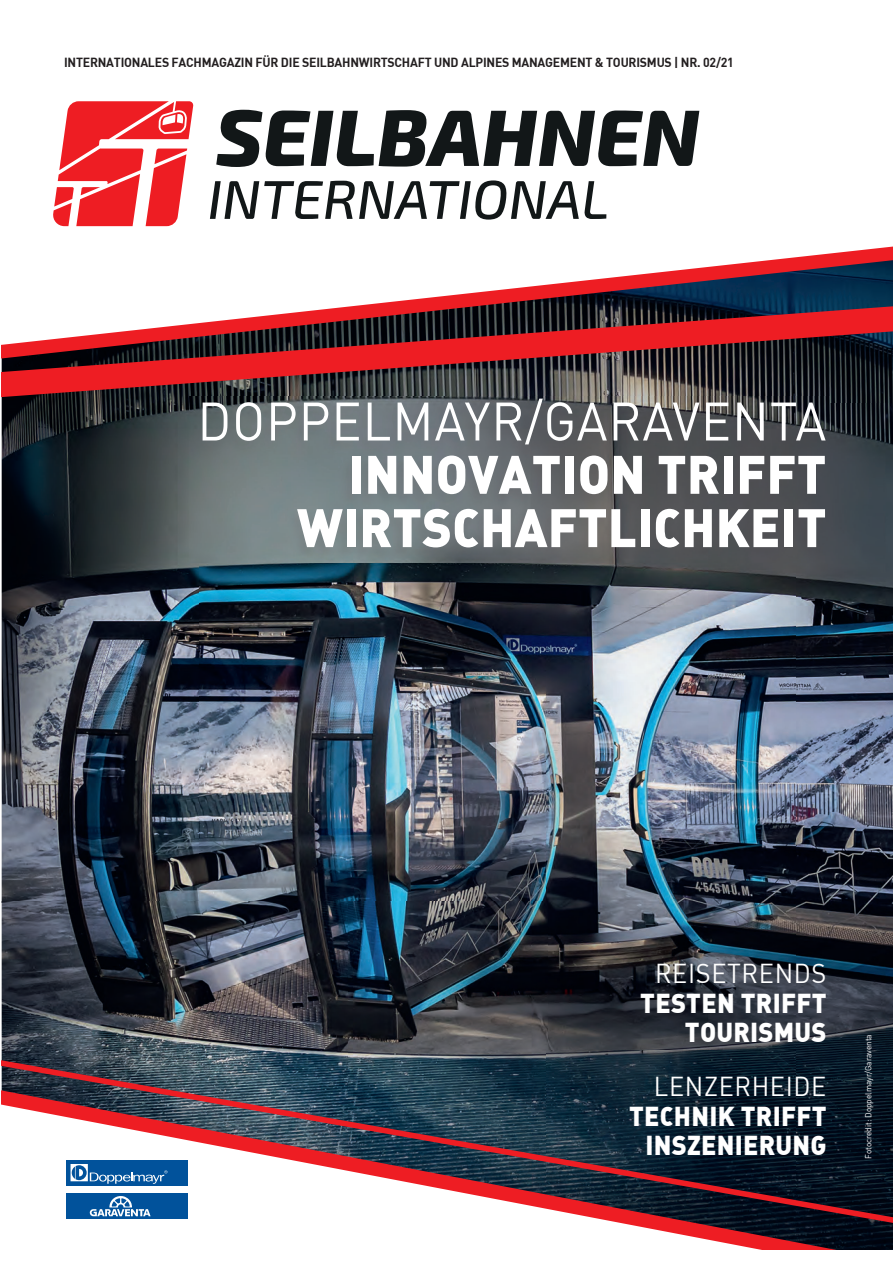
<style>
.page{position:relative;width:893px;height:1263px;background:#fff}
.page>*{position:absolute;margin:0;border:0;box-sizing:border-box;transform-origin:0 0}
.t1{font:53.25px/53.2px "DIN Black Alternate";letter-spacing:.005em;color:#fff;text-align:right;scale:.95 1}
.t2{font:53.25px "DIN";letter-spacing:.02em;color:#fff;scale:.95 1}
.t3{font:26.85px/29.5px "DIN Black Alternate";letter-spacing:.01em;color:#fff;text-align:right;scale:.94 1}
.t4{font:26.85px "DIN";letter-spacing:.025em;color:#fff;scale:.94 1}
.t5{font:12.9px "DIN Bold";letter-spacing:-.02em;color:#231f20;scale:.94 1}
.t6{font:8.7px "DIN";color:#fff;scale:.94 1}
</style>
<div class="page">
<img style="left:1px;top:399px;width:198px;height:503px">
<img style="left:795px;top:403px;width:98px;height:846px">
<img style="left:199px;top:563px;width:348px;height:339px">
<img style="left:547px;top:563px;width:248px;height:431px">
<img style="left:1px;top:902px;width:546px;height:92px">
<svg style="left:216px;top:110px;width:483px;height:57px"></svg>
<svg style="left:210px;top:180px;width:396px;height:40px"></svg>
<svg style="left:53px;top:101px;width:140px;height:125px"></svg>
<svg style="left:1px;top:361px;width:892px;height:38px;background:#633134"></svg>
<svg style="left:1px;top:246px;width:892px;height:115px"></svg>
<svg style="left:1px;top:994px;width:892px;height:231px;background:#2e323b"></svg>
<img style="left:189px;top:397px;width:640px;height:166px">
<svg style="left:1px;top:1016px;width:890px;height:233px"></svg>
<div style="left:66px;top:1193px;width:121px;height:26px;background:#01529b"></div>
<svg style="left:90px;top:1196px;width:61px;height:20px"></svg>
<div style="left:66px;top:1160px;width:121px;height:26px;background:#01529b"></div>
<svg style="left:71px;top:1164px;width:96px;height:20px"></svg>
<p class="t5" style="left:64px;top:54px;width:714px">INTERNATIONALES FACHMAGAZIN FÜR DIE SEILBAHNWIRTSCHAFT UND ALPINES MANAGEMENT &amp; TOURISMUS | NR. 02/21</p>
<h1 class="t2" style="left:197px;top:401px;width:663px">DOPPELMAYR/GARAVENTA</h1>
<h1 class="t1" style="left:297px;top:445px;width:559px">INNOVATION TRIFFT<br>WIRTSCHAFTLICHKEIT</h1>
<h2 class="t4" style="left:655px;top:963px;width:184px">REISETRENDS</h2>
<h2 class="t3" style="left:640px;top:987px;width:200px">TESTEN TRIFFT<br>TOURISMUS</h2>
<h2 class="t4" style="left:654px;top:1076px;width:185px">LENZERHEIDE</h2>
<h2 class="t3" style="left:629px;top:1100px;width:212px">TECHNIK TRIFFT<br>INSZENIERUNG</h2>
<p class="t6" style="left:865px;top:1159px;width:134px;rotate:-90deg">Fotocredit: Doppelmayr/Garaventa</p>
</div>
